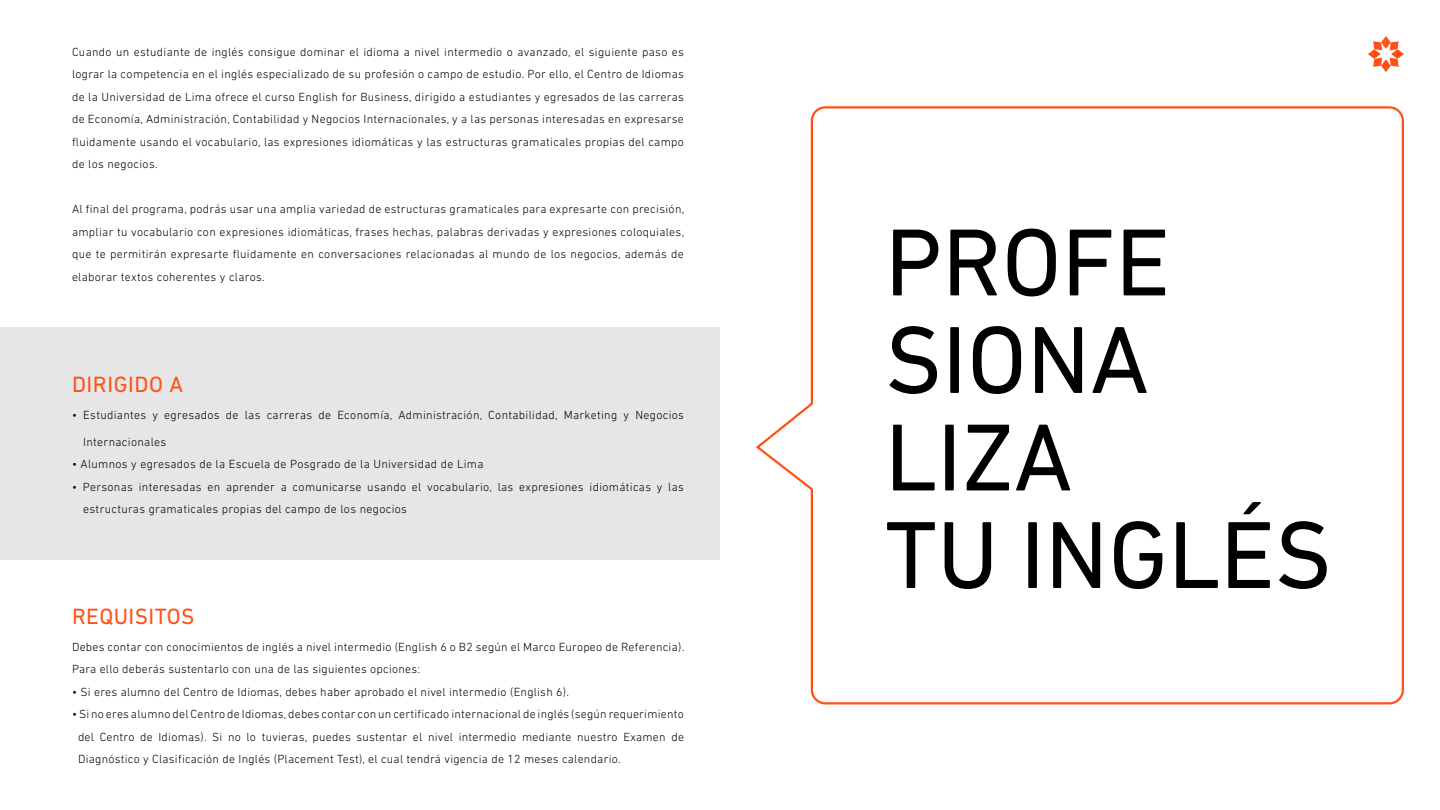
<style>
.page{position:relative;width:1440px;height:810px;background:#fff}
.page>*{position:absolute;margin:0;border:0;box-sizing:border-box;transform-origin:0 0}
.t1{font:96.75px/97.5px "DIN Next LT Pro";color:#000}
.t2{font:22.5px "DIN Next LT Pro";letter-spacing:.02em;color:#ff5117}
.t3{font:300 12px/22.5px "DIN Next LT Pro";letter-spacing:.025em;color:#000;text-align:justify}
</style>
<div class="page">
<div style="left:0;top:328px;width:720px;height:232px;background:#e6e6e6"></div>
<svg style="left:1368px;top:36px;width:36px;height:36px"></svg>
<svg style="left:755px;top:106px;width:649px;height:599px"></svg>
<p class="t3" style="left:72px;top:40px;width:614px">Cuando un estudiante de inglés consigue dominar el idioma a nivel intermedio o avanzado, el siguiente paso es lograr la competencia en el inglés especializado de su profesión o campo de estudio. Por ello, el Centro de Idiomas de la Universidad de Lima ofrece el curso English for Business, dirigido a estudiantes y egresados de las carreras de Economía, Administración, Contabilidad y Negocios Internacionales, y a las personas interesadas en expresarse fluidamente usando el vocabulario, las expresiones idiomáticas y las estructuras gramaticales propias del campo de los negocios.</p>
<p class="t3" style="left:72px;top:198px;width:614px">Al final del programa, podrás usar una amplia variedad de estructuras gramaticales para expresarte con precisión, ampliar tu vocabulario con expresiones idiomáticas, frases hechas, palabras derivadas y expresiones coloquiales, que te permitirán expresarte fluidamente en conversaciones relacionadas al mundo de los negocios, además de elaborar textos coherentes y claros.</p>
<h2 class="t2" style="left:72px;top:371px;width:113px">DIRIGIDO A</h2>
<p class="t3" style="left:72px;top:403px;width:614px">• Estudiantes y egresados de las carreras de Economía, Administración, Contabilidad, Marketing y Negocios</p>
<p class="t3" style="left:83px;top:430px;width:84px">Internacionales</p>
<p class="t3" style="left:72px;top:453px;width:413px">• Alumnos y egresados de la Escuela de Posgrado de la Universidad de Lima</p>
<p class="t3" style="left:83px;top:475px;width:602px;text-indent:-11px">• Personas interesadas en aprender a comunicarse usando el vocabulario, las expresiones idiomáticas y las estructuras gramaticales propias del campo de los negocios</p>
<h2 class="t2" style="left:72px;top:603px;width:124px">REQUISITOS</h2>
<p class="t3" style="left:72px;top:635px;width:614px">Debes contar con conocimientos de inglés a nivel intermedio (English 6 o B2 según el Marco Europeo de Referencia).<br>Para ello deberás sustentarlo con una de las siguientes opciones:</p>
<p class="t3" style="left:72px;top:680px;width:499px">• Si eres alumno del Centro de Idiomas, debes haber aprobado el nivel intermedio (English 6).</p>
<p class="t3" style="left:78px;top:703px;width:608px;text-indent:-6px">• Si no eres alumno del Centro de Idiomas, debes contar con un certificado internacional de inglés (según requerimiento del Centro de Idiomas). Si no lo tuvieras, puedes sustentar el nivel intermedio mediante nuestro Examen de Diagnóstico y Clasificación de Inglés (Placement Test), el cual tendrá vigencia de 12 meses calendario.</p>
<h1 class="t1" style="left:885px;top:213px;width:448px">PROFE<br>SIONA<br>LIZA<br>TU INGLÉS</h1>
</div>
